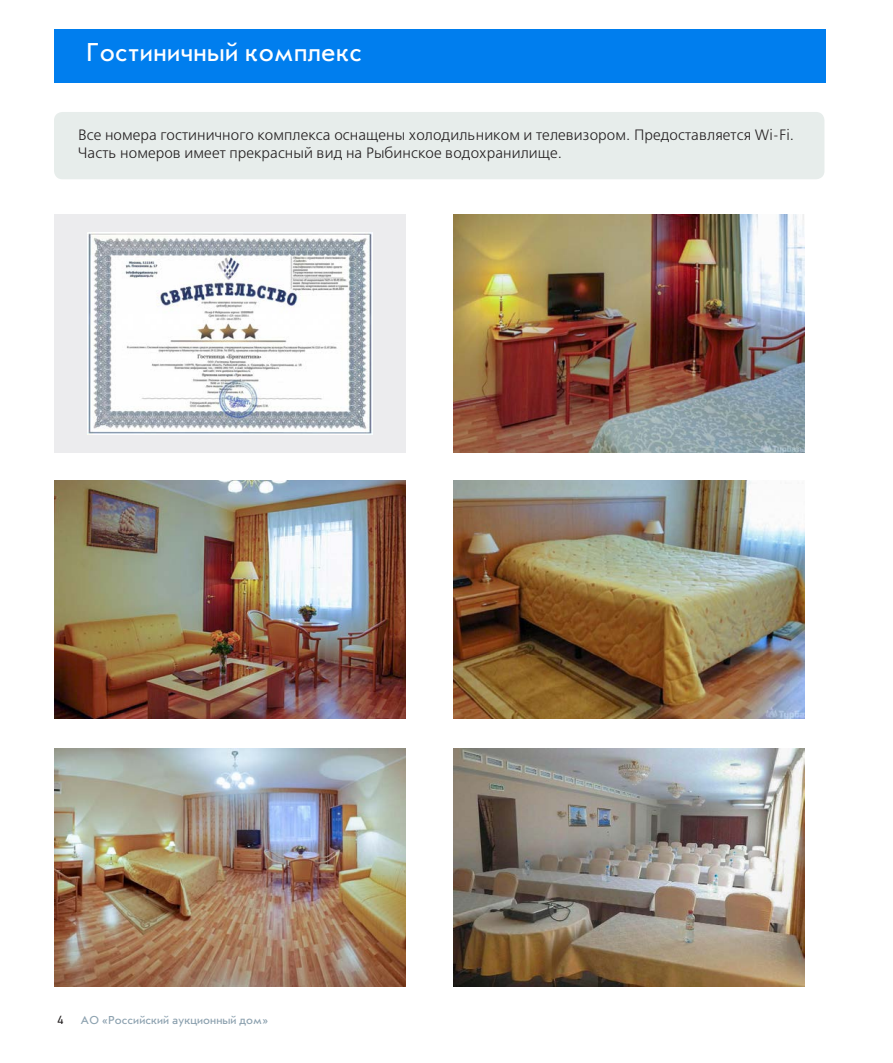
<style>
.page{position:relative;width:893px;height:1063px;background:#fff}
.page>*{position:absolute;margin:0;border:0;box-sizing:border-box;transform-origin:0 0}
.text_basic{font:27px "Journal Sans C";letter-spacing:.015em;color:#fff}
.text_basic-2{font:15px/18px "Free Set C";letter-spacing:.005em;color:#231f20}
.t1{font:12px "Journal Sans C";letter-spacing:.005em;color:#8ca1af}
.t2{font:12px "PF Din Display Pro";color:#231f20}
</style>
<div class="page">
<div style="left:54px;top:30px;width:772px;height:53px;background:#007eee"></div>
<div style="left:54px;top:215px;width:352px;height:238px;background:#ececee"></div>
<img style="left:453px;top:748px;width:352px;height:238px">
<img style="left:54px;top:748px;width:352px;height:238px">
<img style="left:453px;top:480px;width:352px;height:239px">
<img style="left:54px;top:480px;width:352px;height:239px">
<img style="left:453px;top:215px;width:352px;height:238px">
<img style="left:87px;top:233px;width:285px;height:202px">
<div style="left:54px;top:112px;width:770px;height:67px;background:#e7edeb;border-radius:9px"></div>
<p class="text_basic" style="left:87px;top:39px;width:277px">Гостиничный комплекс</p>
<p class="text_basic-2" style="left:78px;top:127px;width:718px">Все номера гостиничного комплекса оснащены холодильником и телевизором. Предоставляется Wi-Fi.<br>Часть номеров имеет прекрасный вид на Рыбинское водохранилище.</p>
<p class="t2" style="left:58px;top:1013px;width:7px">4</p>
<p class="t1" style="left:81px;top:1014px;width:189px">АО «Российский аукционный дом»</p>
</div>
